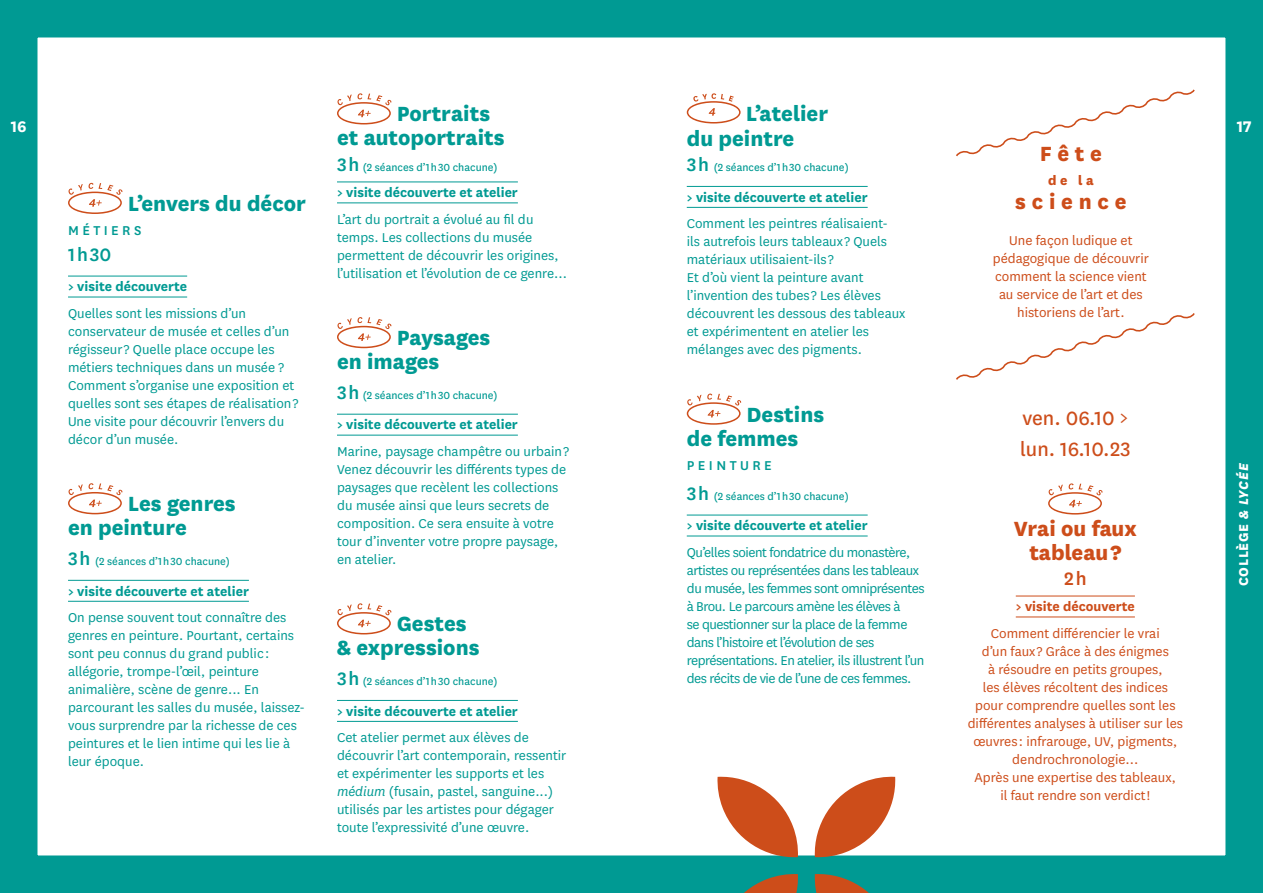
<style>
.page{position:relative;width:1263px;height:893px;background:#fff}
.page>*{position:absolute;margin:0;border:0;box-sizing:border-box;transform-origin:0 0}
.t1{font:800 24px/24px "National";color:#009a93}
.t2{font:800 24px/24px "National";color:#cd4d1a;text-align:center}
.t3{font:800 24px "National";letter-spacing:.24em;color:#cd4d1a}
.t4{font:22.5px/31.2px "National";color:#cd4d1a}
.t5{font:500 21px "National";color:#009a93}
.t6{font:500 21px "National";color:#cd4d1a}
.t7{font:700 18px "National";color:#fff}
.t8{font:15px/18px "National";color:#009a93}
.t9{font:15px/18px "National";color:#cd4d1a;text-align:center}
.t10{font:15px/18px "National";letter-spacing:-.03em;color:#009a93}
.t11{font:700 15px "National";color:#009a93}
.t12{font:700 15px "National";color:#cd4d1a}
.t13{font:500 15px "National";letter-spacing:.23em;color:#009a93}
.t14{font:800 15px "National";letter-spacing:.05em;color:#fff}
.t15{font:800 15px "National";color:#cd4d1a}
.t16{font:12px "National";color:#009a93}
.s1{font-weight:500;font-size:21px}
.s2{font-style:italic}
</style>
<div class="page">
<div style="left:0;top:0;width:1263px;height:893px;border:38px solid #009a93"></div>
<div style="left:0;top:0;width:11px;height:893px;background:#009a93"></div>
<div style="left:0;top:0;width:1263px;height:23px;background:#009a93"></div>
<div style="left:0;top:870px;width:1263px;height:23px;background:#009a93"></div>
<div style="left:1252px;top:0;width:11px;height:893px;background:#009a93"></div>
<hr style="left:68px;top:276px;width:119px;height:1px;background:#009a93">
<hr style="left:68px;top:297px;width:119px;height:1px;background:#009a93">
<hr style="left:68px;top:580px;width:181px;height:1px;background:#009a93">
<hr style="left:68px;top:601px;width:181px;height:1px;background:#009a93">
<svg style="left:68px;top:183px;width:55px;height:31px"></svg>
<svg style="left:68px;top:483px;width:55px;height:31px"></svg>
<hr style="left:337px;top:182px;width:181px;height:1px;background:#009a93">
<hr style="left:337px;top:202px;width:181px;height:1px;background:#009a93">
<hr style="left:337px;top:414px;width:181px;height:1px;background:#009a93">
<hr style="left:337px;top:435px;width:181px;height:1px;background:#009a93">
<hr style="left:337px;top:700px;width:181px;height:1px;background:#009a93">
<hr style="left:337px;top:721px;width:181px;height:1px;background:#009a93">
<svg style="left:337px;top:93px;width:55px;height:31px"></svg>
<svg style="left:337px;top:317px;width:55px;height:31px"></svg>
<svg style="left:337px;top:603px;width:55px;height:31px"></svg>
<svg style="left:956px;top:89px;width:239px;height:68px"></svg>
<svg style="left:956px;top:313px;width:239px;height:67px"></svg>
<hr style="left:1016px;top:596px;width:119px;height:1px;background:#cd4d1a">
<hr style="left:1016px;top:617px;width:119px;height:1px;background:#cd4d1a">
<svg style="left:1048px;top:483px;width:55px;height:32px"></svg>
<hr style="left:687px;top:186px;width:181px;height:1px;background:#009a93">
<hr style="left:687px;top:207px;width:181px;height:1px;background:#009a93">
<hr style="left:687px;top:515px;width:181px;height:1px;background:#009a93">
<hr style="left:687px;top:536px;width:181px;height:1px;background:#009a93">
<svg style="left:687px;top:93px;width:54px;height:31px"></svg>
<svg style="left:687px;top:393px;width:54px;height:32px"></svg>
<svg style="left:813px;top:776px;width:84px;height:82px"></svg>
<svg style="left:744px;top:874px;width:54px;height:19px"></svg>
<svg style="left:717px;top:776px;width:81px;height:83px"></svg>
<svg style="left:814px;top:874px;width:55px;height:19px"></svg>
<h1 class="t1" style="left:687px;top:99px;width:143px;line-height:25.2px;text-indent:59px">L’atelier du peintre</h1>
<p class="t16" style="left:687px;top:159px;width:163px"><span class="s1">3 h</span> (2 séances d’1 h 30 chacune)</p>
<p class="t11" style="left:687px;top:186px;width:182px">&gt; visite découverte et atelier</p>
<p class="t8" style="left:687px;top:214px;width:220px">Comment les peintres réalisaient-<br>ils autrefois leurs tableaux ? Quels matériaux utilisaient-ils ?<br>Et d’où vient la peinture avant l’invention des tubes ? Les élèves découvrent les dessous des tableaux et expérimentent en atelier les mélanges avec des pigments.</p>
<h1 class="t1" style="left:337px;top:100px;width:169px;text-indent:60px">Portraits et autoportraits</h1>
<p class="t16" style="left:337px;top:159px;width:162px"><span class="s1">3 h</span> (2 séances d’1 h 30 chacune)</p>
<p class="t11" style="left:337px;top:182px;width:182px">&gt; visite découverte et atelier</p>
<p class="t8" style="left:337px;top:209px;width:231px">L’art du portrait a évolué au fil du temps. Les collections du musée permettent de découvrir les origines, l’utilisation et l’évolution de ce genre...</p>
<p class="t7" style="left:11px;top:113px;width:18px">16</p>
<p class="t7" style="left:1237px;top:113px;width:16px">17</p>
<h1 class="t2" style="left:1040px;top:139px;width:64px">Fête</h1>
<p class="t15" style="left:1048px;top:169px;width:47px">de la</p>
<h1 class="t3" style="left:1015px;top:184px;width:113px">science</h1>
<p class="t9" style="left:993px;top:230px;width:158px">Une façon ludique et pédagogique de découvrir comment la science vient au service de l’art et des historiens de l’art.</p>
<h1 class="t1" style="left:128px;top:190px;width:180px">L’envers du décor</h1>
<p class="t13" style="left:68px;top:221px;width:75px">MÉTIERS</p>
<h3 class="t5" style="left:68px;top:240px;width:45px">1 h 30</h3>
<p class="t11" style="left:68px;top:276px;width:121px">&gt; visite découverte</p>
<p class="t8" style="left:68px;top:304px;width:232px">Quelles sont les missions d’un conservateur de musée et celles d’un régisseur ? Quelle place occupe les métiers techniques dans un musée ?<br>Comment s’organise une exposition et quelles sont ses étapes de réalisation ?<br>Une visite pour découvrir l’envers du décor d’un musée.</p>
<h1 class="t1" style="left:337px;top:324px;width:155px;text-indent:60px">Paysages en images</h1>
<p class="t16" style="left:337px;top:387px;width:162px"><span class="s1">3 h</span> (2 séances d’1 h 30 chacune)</p>
<p class="t11" style="left:337px;top:414px;width:182px">&gt; visite découverte et atelier</p>
<p class="t8" style="left:337px;top:442px;width:234px">Marine, paysage champêtre ou urbain ?<br>Venez découvrir les différents types de paysages que recèlent les collections du musée ainsi que leurs secrets de composition. Ce sera ensuite à votre tour d’inventer votre propre paysage, en atelier.</p>
<h1 class="t1" style="left:687px;top:400px;width:139px;text-indent:60px">Destins de femmes</h1>
<p class="t13" style="left:687px;top:455px;width:87px">PEINTURE</p>
<p class="t16" style="left:687px;top:488px;width:163px"><span class="s1">3 h</span> (2 séances d’1 h 30 chacune)</p>
<p class="t11" style="left:687px;top:515px;width:182px">&gt; visite découverte et atelier</p>
<p class="t10" style="left:687px;top:543px;width:239px">Qu’elles soient fondatrice du monastère, artistes ou représentées dans les tableaux du musée, les femmes sont omniprésentes à Brou. Le parcours amène les élèves à<br>se questionner sur la place de la femme dans l’histoire et l’évolution de ses représentations. En atelier, ils illustrent l’un des récits de vie de l’une de ces femmes.</p>
<h2 class="t4" style="left:1020px;top:401px;width:112px">ven. 06.10 &gt; lun. 16.10.23</h2>
<p class="t14" style="left:1233px;top:586px;width:125px;rotate:-90deg">COLLÈGE <span class="s2">&amp; LYCÉE</span></p>
<h1 class="t1" style="left:68px;top:490px;width:169px;text-indent:60px">Les genres en peinture</h1>
<p class="t16" style="left:68px;top:553px;width:163px"><span class="s1">3 h</span> (2 séances d’1 h 30 chacune)</p>
<p class="t11" style="left:68px;top:580px;width:182px">&gt; visite découverte et atelier</p>
<p class="t8" style="left:68px;top:608px;width:238px">On pense souvent tout connaître des genres en peinture. Pourtant, certains sont peu connus du grand public : allégorie, trompe-l’œil, peinture animalière, scène de genre... En parcourant les salles du musée, laissez&shy;vous surprendre par la richesse de ces peintures et le lien intime qui les lie à leur époque.</p>
<h1 class="t2" style="left:1014px;top:514px;width:124px">Vrai ou faux tableau ?</h1>
<h3 class="t6" style="left:1064px;top:564px;width:24px">2 h</h3>
<p class="t12" style="left:1016px;top:596px;width:121px">&gt; visite découverte</p>
<p class="t9" style="left:968px;top:623px;width:217px">Comment différencier le vrai<br>d’un faux ? Grâce à des énigmes<br>à résoudre en petits groupes,<br>les élèves récoltent des indices pour comprendre quelles sont les différentes analyses à utiliser sur les œuvres : infrarouge, UV, pigments, dendrochronologie...<br>Après une expertise des tableaux,<br>il faut rendre son verdict !</p>
<h1 class="t1" style="left:337px;top:610px;width:144px;text-indent:60px">Gestes &amp; expressions</h1>
<p class="t16" style="left:337px;top:673px;width:162px"><span class="s1">3 h</span> (2 séances d’1 h 30 chacune)</p>
<p class="t11" style="left:337px;top:700px;width:182px">&gt; visite découverte et atelier</p>
<p class="t8" style="left:337px;top:728px;width:231px">Cet atelier permet aux élèves de découvrir l’art contemporain, ressentir et expérimenter les supports et les <span class="s2">médium</span> (fusain, pastel, sanguine...) utilisés par les artistes pour dégager toute l’expressivité d’une œuvre.</p>
</div>
